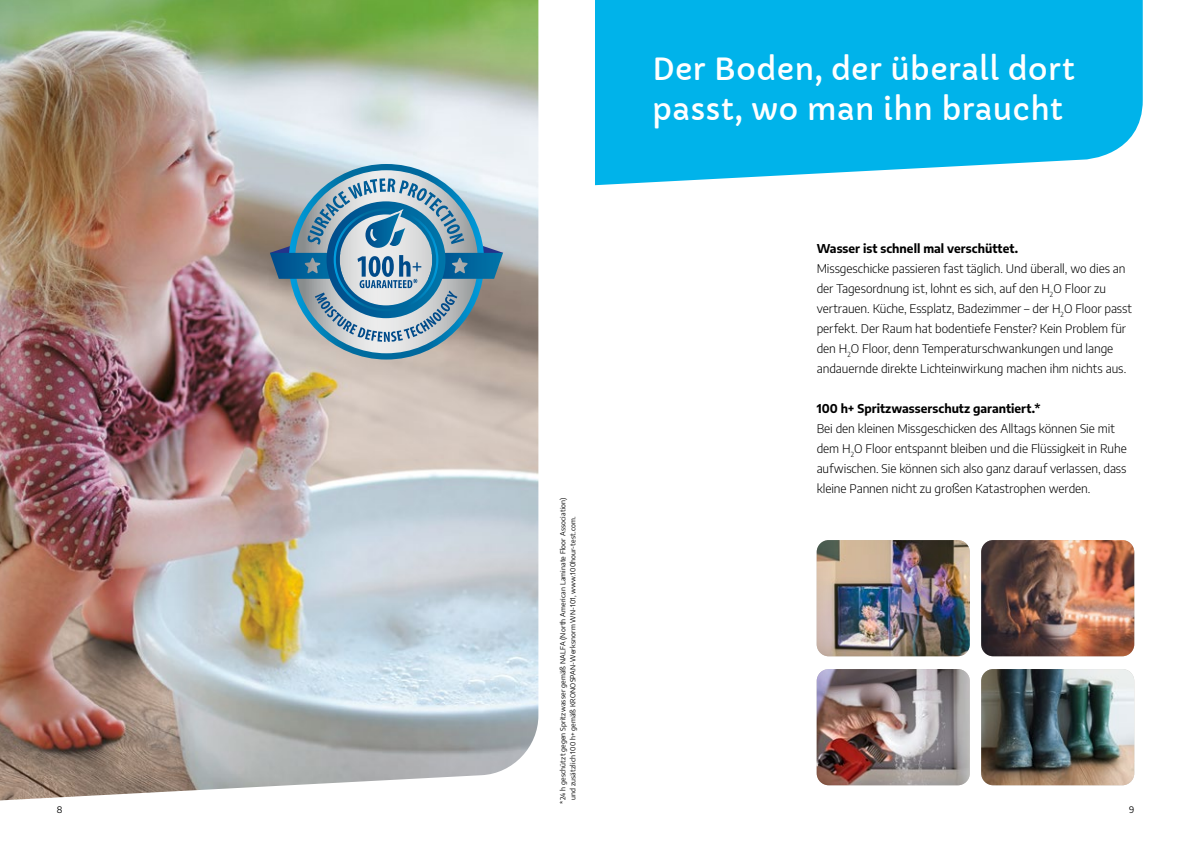
<style>
.page{position:relative;width:1191px;height:842px;background:#fff}
.page>*{position:absolute;margin:0;border:0;box-sizing:border-box;transform-origin:0 0}
.t1{font:30px/40px "Capriola";letter-spacing:.01em;color:#fff}
.t2{font:700 condensed 12.1px "Myriad Pro";color:#004b8a}
.t3{font:300 12px/20px "Encode Sans";letter-spacing:-.005em;color:#000}
.t4{font:700 12px "Encode Sans";color:#000}
.t5{font:9px "Encode Sans";color:#000}
.t6{font:7px/10px "Encode Sans";letter-spacing:.02em;color:#000}
</style>
<div class="page">
<img style="left:0;top:0;width:538px;height:800px">
<svg style="left:292px;top:169px;width:189px;height:188px"></svg>
<svg style="left:270px;top:178px;width:233px;height:164px"></svg>
<svg style="left:595px;top:0;width:547px;height:186px;fill:#00b3ea"></svg>
<img style="left:816px;top:540px;width:153px;height:116px">
<img style="left:981px;top:669px;width:153px;height:116px">
<img style="left:816px;top:669px;width:153px;height:116px">
<img style="left:981px;top:540px;width:153px;height:116px">
<p class="t5" style="left:57px;top:803px;width:7px">8</p>
<p class="t2" style="left:413px;top:275px;width:6px">*</p>
<p class="t6" style="left:557px;top:800px;width:304px;text-indent:-4px;rotate:-90deg">*24 h geschützt gegen Spritzwasser gemäß NALFA (North American Laminate Floor Association) und zusätzlich 100 h+ gemäß KRONOSPAN-Werksnorm WN-101, www.100hour-test.com.</p>
<h1 class="t1" style="left:652px;top:50px;width:424px">Der Boden, der überall dort passt, wo man ihn braucht</h1>
<p class="t4" style="left:816px;top:239px;width:203px">Wasser ist schnell mal verschüttet.</p>
<p class="t3" style="left:816px;top:258px;width:317px">Missgeschicke passieren fast täglich. Und überall, wo dies an der Tagesordnung ist, lohnt es sich, auf den H<sub>2</sub>O Floor zu vertrauen. Küche, Essplatz, Badezimmer – der H<sub>2</sub>O Floor passt perfekt. Der Raum hat bodentiefe Fenster? Kein Problem für den H<sub>2</sub>O Floor, denn Temperaturschwankungen und lange andauernde direkte Lichteinwirkung machen ihm nichts aus.</p>
<p class="t4" style="left:816px;top:399px;width:225px">100 h+ Spritzwasserschutz garantiert.*</p>
<p class="t3" style="left:816px;top:418px;width:311px">Bei den kleinen Missgeschicken des Alltags können Sie mit dem H<sub>2</sub>O Floor entspannt bleiben und die Flüssigkeit in Ruhe aufwischen. Sie können sich also ganz darauf verlassen, dass kleine Pannen nicht zu großen Katastrophen werden.</p>
<p class="t5" style="left:1129px;top:803px;width:7px">9</p>
</div>
